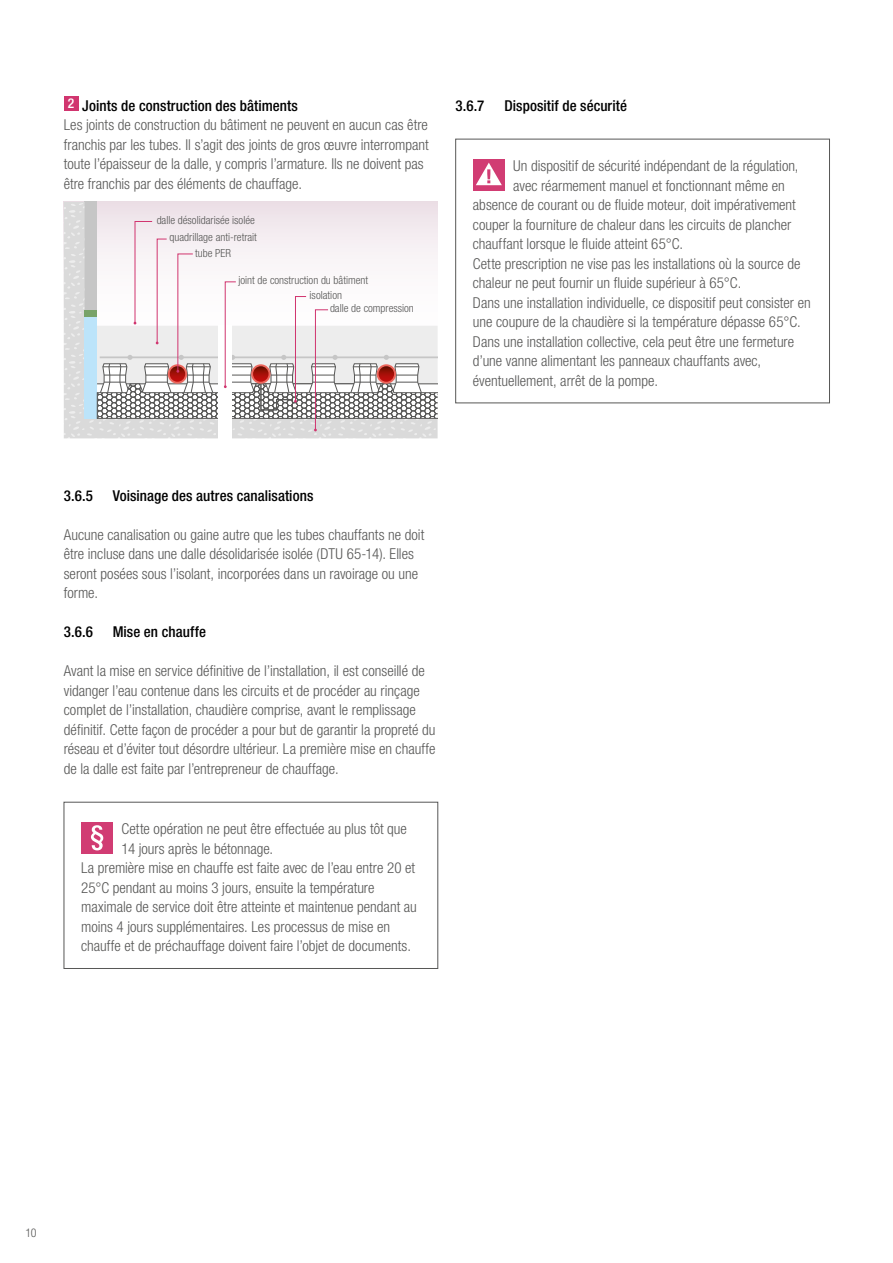
<style>
.page{position:relative;width:893px;height:1263px;background:#fff}
.page>*{position:absolute;margin:0;border:0;box-sizing:border-box;transform-origin:0 0}
.t1{font:300 condensed 15px/19.5px "Helvetica Neue LT Pro";color:#575756}
.t2{font:500 condensed 15px "Helvetica Neue LT Pro";letter-spacing:.005em;color:#000}
.t3{font:300 condensed 12px "Helvetica Neue LT Std";color:#575756}
.t4{font:300 condensed 11.1px/12.9px "Helvetica Neue LT Pro";color:#575756}
.s1{font-weight:500;color:#000}
</style>
<div class="page">
<div style="left:64px;top:96px;width:15px;height:15px;background:#d1356f"></div>
<svg style="left:64px;top:202px;width:374px;height:236px;background:#e1dcdf"></svg>
<div style="left:85px;top:316px;width:12px;height:103px;background:#bce4fa"></div>
<div style="left:85px;top:310px;width:12px;height:6px;background:#78a369"></div>
<div style="left:218px;top:325px;width:14px;height:113px;background:#fff"></div>
<svg style="left:97px;top:221px;width:341px;height:210px"></svg>
<div style="left:81px;top:822px;width:32px;height:32px;background:#d13c73"></div>
<svg style="left:91px;top:825px;width:12px;height:25px"></svg>
<div style="left:64px;top:802px;width:374px;height:167px;border:1px solid #575756"></div>
<div style="left:473px;top:159px;width:32px;height:32px;background:#d13c73"></div>
<svg style="left:476px;top:163px;width:26px;height:22px"></svg>
<div style="left:455px;top:139px;width:375px;height:264px;border:1px solid #575756"></div>
<p class="t1" style="left:64px;top:95px;width:366px"><sup>2</sup> <span class="s1">Joints de construction des bâtiments<br></span>Les joints de construction du bâtiment ne peuvent en aucun cas être franchis par les tubes. Il s’agit des joints de gros œuvre interrompant toute l’épaisseur de la dalle, y compris l’armature. Ils ne doivent pas être franchis par des éléments de chauffage.</p>
<p class="t4" style="left:157px;top:214px;width:100px">dalle désolidarisée isolée</p>
<p class="t4" style="left:170px;top:230px;width:89px">quadrillage anti-retrait</p>
<p class="t4" style="left:195px;top:247px;width:37px">tube PER</p>
<p class="t4" style="left:238px;top:274px;width:131px">joint de construction du bâtiment</p>
<p class="t4" style="left:330px;top:289px;width:85px;text-indent:-20px">isolation<br>dalle de compression</p>
<p class="t2" style="left:455px;top:96px;width:30px">3.6.7</p>
<p class="t2" style="left:504px;top:96px;width:124px">Dispositif de sécurité</p>
<p class="t1" style="left:513px;top:156px;width:287px">Un dispositif de sécurité indépendant de la régulation,</p>
<p class="t1" style="left:513px;top:175px;width:273px">avec réarmement manuel et fonctionnant même en</p>
<p class="t1" style="left:473px;top:195px;width:325px">absence de courant ou de fluide moteur, doit impérativement</p>
<p class="t1" style="left:473px;top:214px;width:320px">couper la fourniture de chaleur dans les circuits de plancher</p>
<p class="t1" style="left:473px;top:234px;width:212px">chauffant lorsque le fluide atteint 65°C.</p>
<p class="t1" style="left:473px;top:253px;width:329px">Cette prescription ne vise pas les installations où la source de</p>
<p class="t1" style="left:473px;top:273px;width:270px">chaleur ne peut fournir un fluide supérieur à 65°C.</p>
<p class="t1" style="left:473px;top:292px;width:339px">Dans une installation individuelle, ce dispositif peut consister en</p>
<p class="t1" style="left:473px;top:312px;width:329px">une coupure de la chaudière si la température dépasse 65°C.</p>
<p class="t1" style="left:473px;top:331px;width:323px">Dans une installation collective, cela peut être une fermeture</p>
<p class="t1" style="left:473px;top:351px;width:290px">d’une vanne alimentant les panneaux chauffants avec,</p>
<p class="t1" style="left:473px;top:370px;width:187px">éventuellement, arrêt de la pompe.</p>
<p class="t2" style="left:64px;top:486px;width:31px">3.6.5</p>
<p class="t2" style="left:113px;top:486px;width:202px">Voisinage des autres canalisations</p>
<p class="t1" style="left:64px;top:524px;width:362px">Aucune canalisation ou gaine autre que les tubes chauffants ne doit être incluse dans une dalle désolidarisée isolée (DTU 65-14). Elles seront posées sous l’isolant, incorporées dans un ravoirage ou une forme.</p>
<p class="t2" style="left:64px;top:623px;width:31px">3.6.6</p>
<p class="t2" style="left:113px;top:623px;width:95px">Mise en chauffe</p>
<p class="t1" style="left:64px;top:661px;width:373px">Avant la mise en service définitive de l’installation, il est conseillé de vidanger l’eau contenue dans les circuits et de procéder au rinçage complet de l’installation, chaudière comprise, avant le remplissage définitif. Cette façon de procéder a pour but de garantir la propreté du réseau et d’éviter tout désordre ultérieur. La première mise en chauffe de la dalle est faite par l’entrepreneur de chauffage.</p>
<p class="t1" style="left:122px;top:819px;width:287px">Cette opération ne peut être effectuée au plus tôt que</p>
<p class="t1" style="left:122px;top:838px;width:153px">14 jours après le bétonnage.</p>
<p class="t1" style="left:81px;top:858px;width:336px">La première mise en chauffe est faite avec de l’eau entre 20 et</p>
<p class="t1" style="left:81px;top:877px;width:295px">25°C pendant au moins 3 jours, ensuite la température</p>
<p class="t1" style="left:81px;top:897px;width:337px">maximale de service doit être atteinte et maintenue pendant au</p>
<p class="t1" style="left:81px;top:916px;width:310px">moins 4 jours supplémentaires. Les processus de mise en</p>
<p class="t1" style="left:81px;top:936px;width:331px">chauffe et de préchauffage doivent faire l’objet de documents.</p>
<p class="t3" style="left:26px;top:1226px;width:13px">10</p>
</div>
